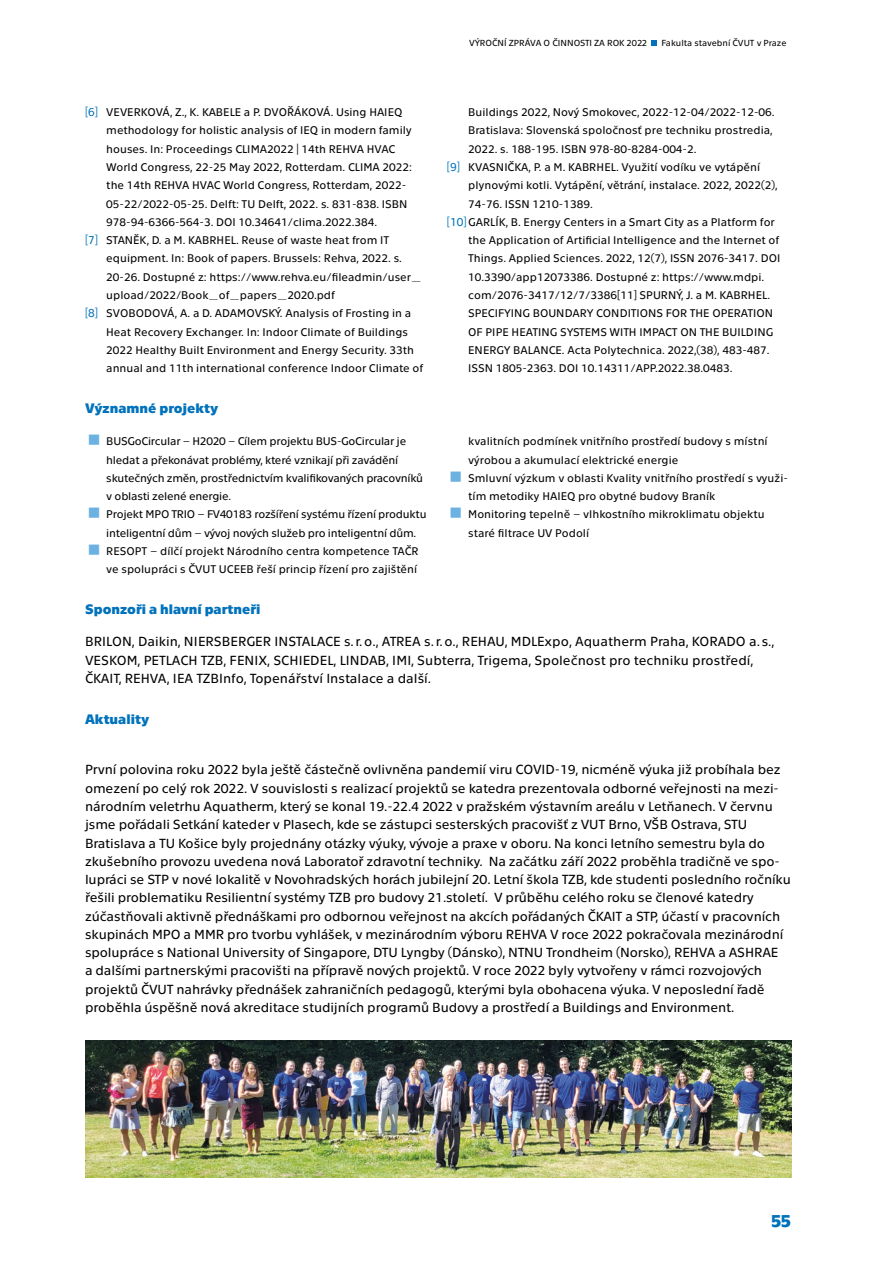
<style>
.page{position:relative;width:893px;height:1263px;background:#fff}
.page>*{position:absolute;margin:0;border:0;box-sizing:border-box;transform-origin:0 0}
.t1{font:700 18px "Technika";color:#0072bb}
.t2{font:700 14.1px "Technika";color:#0072bb}
.t3{font:13.5px/18.3px "Technika";letter-spacing:-.01em;color:#000}
.t4{font:11.4px/18.3px "Technika";color:#000}
.t5{font:11.4px/18.3px "Technika";letter-spacing:-.02em;color:#000}
.t6{font:9px "Technika";color:#000}
.s1{font-size:12px;color:#0072bb}
</style>
<div class="page">
<svg style="left:651px;top:40px;width:6px;height:6px"></svg>
<img style="left:85px;top:1040px;width:707px;height:138px">
<p class="t4" style="left:85px;top:102px;width:319px"><span class="s1">[6]</span> VEVERKOVÁ, Z., K. KABELE a P. DVOŘÁKOVÁ. Using HAIEQ</p>
<p class="t4" style="left:106px;top:121px;width:307px">methodology for holistic analysis of IEQ in modern family</p>
<p class="t4" style="left:106px;top:139px;width:291px">houses. In: Proceedings CLIMA2022 | 14th REHVA HVAC</p>
<p class="t4" style="left:106px;top:157px;width:307px">World Congress, 22-25 May 2022, Rotterdam. CLIMA 2022:</p>
<p class="t4" style="left:106px;top:175px;width:301px">the 14th REHVA HVAC World Congress, Rotterdam, 2022-</p>
<p class="t4" style="left:106px;top:194px;width:303px">05-22/2022-05-25. Delft: TU Delft, 2022. s. 831-838. ISBN</p>
<p class="t4" style="left:106px;top:212px;width:272px">978-94-6366-564-3. DOI 10.34641/clima.2022.384.</p>
<p class="t4" style="left:85px;top:230px;width:306px"><span class="s1">[7]</span> STANĚK, D. a M. KABRHEL. Reuse of waste heat from IT</p>
<p class="t4" style="left:106px;top:249px;width:297px">equipment. In: Book of papers. Brussels: Rehva, 2022. s.</p>
<p class="t4" style="left:106px;top:267px;width:317px">20-26. Dostupné z: https://www.rehva.eu/fileadmin/user_</p>
<p class="t4" style="left:106px;top:285px;width:230px">upload/2022/Book_of_papers_2020.pdf</p>
<p class="t4" style="left:85px;top:303px;width:328px"><span class="s1">[8]</span> SVOBODOVÁ, A. a D. ADAMOVSKÝ. Analysis of Frosting in a</p>
<p class="t4" style="left:106px;top:322px;width:303px">Heat Recovery Exchanger. In: Indoor Climate of Buildings</p>
<p class="t4" style="left:106px;top:340px;width:309px">2022 Healthy Built Environment and Energy Security. 33th</p>
<p class="t4" style="left:106px;top:358px;width:319px">annual and 11th international conference Indoor Climate of</p>
<p class="t6" style="left:469px;top:36px;width:179px">VÝROČNÍ ZPRÁVA O ČINNOSTI ZA ROK 2022</p>
<p class="t6" style="left:662px;top:36px;width:127px">Fakulta stavební ČVUT v Praze</p>
<p class="t4" style="left:468px;top:102px;width:308px">Buildings 2022, Nový Smokovec, 2022-12-04/2022-12-06.</p>
<p class="t4" style="left:468px;top:121px;width:306px">Bratislava: Slovenská spoločnosť pre techniku prostredia,</p>
<p class="t4" style="left:468px;top:139px;width:230px">2022. s. 188-195. ISBN 978-80-8284-004-2.</p>
<p class="t4" style="left:447px;top:157px;width:315px"><span class="s1">[9]</span> KVASNIČKA, P. a M. KABRHEL. Využití vodíku ve vytápění</p>
<p class="t4" style="left:468px;top:175px;width:311px">plynovými kotli. Vytápění, větrání, instalace. 2022, 2022(2),</p>
<p class="t4" style="left:468px;top:194px;width:126px">74-76. ISSN 1210-1389.</p>
<p class="t4" style="left:447px;top:212px;width:329px"><span class="s1">[10]</span>GARLÍK, B. Energy Centers in a Smart City as a Platform for</p>
<p class="t4" style="left:468px;top:230px;width:312px">the Application of Artificial Intelligence and the Internet of</p>
<p class="t4" style="left:468px;top:249px;width:314px">Things. Applied Sciences. 2022, 12(7), ISSN 2076-3417. DOI</p>
<p class="t4" style="left:468px;top:267px;width:297px">10.3390/app12073386. Dostupné z: https://www.mdpi.</p>
<p class="t4" style="left:468px;top:285px;width:303px">com/2076-3417/12/7/3386[11] SPURNÝ, J. a M. KABRHEL.</p>
<p class="t4" style="left:468px;top:303px;width:306px">SPECIFYING BOUNDARY CONDITIONS FOR THE OPERATION</p>
<p class="t4" style="left:468px;top:322px;width:307px">OF PIPE HEATING SYSTEMS WITH IMPACT ON THE BUILDING</p>
<p class="t4" style="left:468px;top:340px;width:303px">ENERGY BALANCE. Acta Polytechnica. 2022,(38), 483-487.</p>
<p class="t4" style="left:468px;top:358px;width:266px">ISSN 1805-2363. DOI 10.14311/APP.2022.38.0483.</p>
<p class="t2" style="left:85px;top:398px;width:135px">Významné projekty</p>
<p class="t5" style="left:106px;top:431px;width:322px">BUSGoCircular – H2020 – Cílem projektu BUS-GoCircular je hledat a překonávat problémy, které vznikají při zavádění skutečných změn, prostřednictvím kvalifikovaných pracovníků v oblasti zelené energie.<br>Projekt MPO TRIO – FV40183 rozšíření systému řízení produktu inteligentní dům – vývoj nových služeb pro inteligentní dům.<br>RESOPT – dílčí projekt Národního centra kompetence TAČR ve spolupráci s ČVUT UCEEB řeší princip řízení pro zajištění</p>
<p class="t4" style="left:468px;top:431px;width:321px">kvalitních podmínek vnitřního prostředí budovy s místní výrobou a akumulací elektrické energie<br>Smluvní výzkum v oblasti Kvality vnitřního prostředí s využi&shy;tím metodiky HAIEQ pro obytné budovy Braník<br>Monitoring tepelně – vlhkostního mikroklimatu objektu staré filtrace UV Podolí</p>
<p class="t2" style="left:85px;top:599px;width:177px">Sponzoři a hlavní partneři</p>
<p class="t3" style="left:85px;top:632px;width:691px">BRILON, Daikin, NIERSBERGER INSTALACE s.r.o., ATREA s.r.o., REHAU, MDLExpo, Aquatherm Praha, KORADO a. s.,<br>VESKOM, PETLACH TZB, FENIX, SCHIEDEL, LINDAB, IMI, Subterra, Trigema, Společnost pro techniku prostředí,<br>ČKAIT, REHVA, IEA TZBInfo, Topenářství Instalace a další.</p>
<p class="t2" style="left:85px;top:709px;width:66px">Aktuality</p>
<p class="t3" style="left:85px;top:760px;width:707px">První polovina roku 2022 byla ještě částečně ovlivněna pandemií viru COVID-19, nicméně výuka již probíhala bez omezení po celý rok 2022. V souvislosti s realizací projektů se katedra prezentovala odborné veřejnosti na mezi&shy;národním veletrhu Aquatherm, který se konal 19.-22.4 2022 v pražském výstavním areálu v Letňanech. V červnu jsme pořádali Setkání kateder v Plasech, kde se zástupci sesterských pracovišť z VUT Brno, VŠB Ostrava, STU Bratislava a TU Košice byly projednány otázky výuky, vývoje a praxe v oboru. Na konci letního semestru byla do zkušebního provozu uvedena nová Laboratoř zdravotní techniky. Na začátku září 2022 proběhla tradičně ve spo&shy;lupráci se STP v nové lokalitě v Novohradských horách jubilejní 20. Letní škola TZB, kde studenti posledního ročníku řešili problematiku Resilientní systémy TZB pro budovy 21.století. V průběhu celého roku se členové katedry zúčastňovali aktivně přednáškami pro odbornou veřejnost na akcích pořádaných ČKAIT a STP, účastí v pracovních skupinách MPO a MMR pro tvorbu vyhlášek, v mezinárodním výboru REHVA V roce 2022 pokračovala mezinárodní spolupráce s National University of Singapore, DTU Lyngby (Dánsko), NTNU Trondheim (Norsko), REHVA a ASHRAE<br>a dalšími partnerskými pracovišti na přípravě nových projektů. V roce 2022 byly vytvořeny v rámci rozvojových projektů ČVUT nahrávky přednášek zahraničních pedagogů, kterými byla obohacena výuka. V neposlední řadě proběhla úspěšně nová akreditace studijních programů Budovy a prostředí a Buildings and Environment.</p>
<h1 class="t1" style="left:771px;top:1207px;width:21px">55</h1>
</div>
